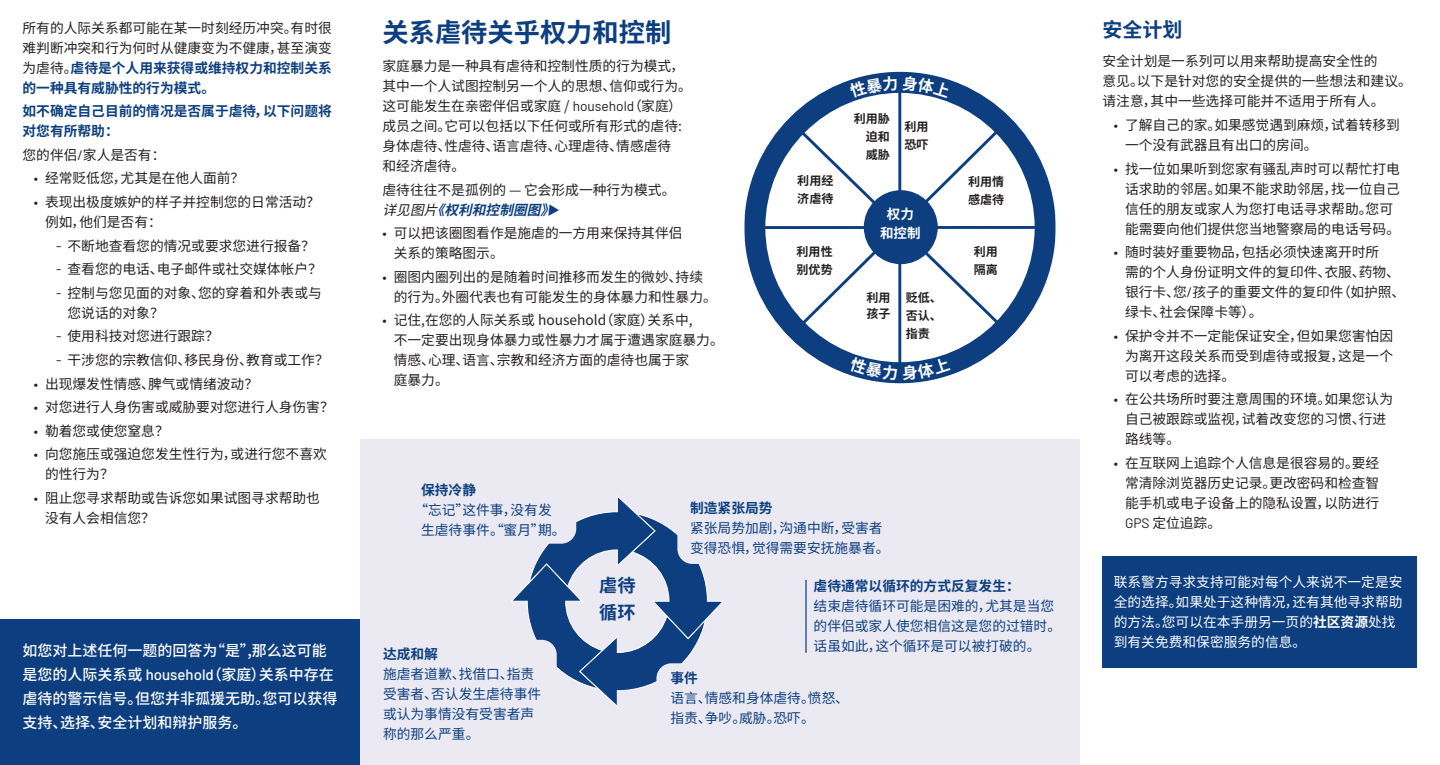
<style>
.page{position:relative;width:1440px;height:765px;background:#fff}
.page>*{position:absolute;margin:0;border:0;box-sizing:border-box;transform-origin:0 0}
.t1{font:700 26.25px "Noto Sans SC";color:#0d3f80}
.t2{font:700 20px "Noto Sans SC";color:#0d3f80}
.t3{font:700 18px/27.1px "Noto Sans SC";color:#0d3f80}
.Body{font:500 15px/23.8px "Noto Sans SC";color:#fff}
.Bullets1{font:13.75px/20px "Noto Sans SC";color:#231f20}
.Body-2{font:13.75px/20px "Noto Sans SC";color:#231f20}
.Body-3{font:13.75px/20px "Noto Sans SC";color:#0d3f80}
.Dash2{font:13.75px/20px "Noto Sans SC";color:#231f20}
.Body-4{font:13.75px/20px "Noto Sans SC";color:#fff}
.Body-5{font:700 13.75px/20px "Noto Sans SC";color:#0d3f80}
.t4{font:700 13.5px/19.5px "Noto Sans SC";color:#fff;text-align:center}
.t5{font:700 12px/18px "Noto Sans SC";color:#231f20}
.s1{font-weight:700;color:#0d3f80}
.s2{font-family:"Barlow"}
.s3{font-style:italic}
.s4{font-weight:700;font-style:italic;color:#0d3f80}
.s5{color:#0d3f80}
.s6{font-weight:700}
</style>
<div class="page">
<div style="left:360px;top:439px;width:720px;height:326px;background:#ebe9f2"></div>
<div style="left:0;top:619px;width:360px;height:146px;background:#0d3f80"></div>
<svg style="left:744px;top:72px;width:312px;height:311px"></svg>
<hr style="left:761px;top:226px;width:275px;height:3px;background:#0d3f80">
<svg style="left:795px;top:126px;width:209px;height:203px"></svg>
<hr style="left:898px;top:91px;width:3px;height:273px;background:#0d3f80">
<div style="left:865px;top:192px;width:71px;height:71px;background:#0d3f80;border-radius:50%"></div>
<div style="left:864px;top:190px;width:74px;height:74px;border:3px solid #0d3f80;border-radius:50%"></div>
<svg style="left:511px;top:496px;width:296px;height:211px"></svg>
<hr style="left:805px;top:580px;width:2px;height:73px;background:#0d3f80">
<div style="left:1102px;top:556px;width:316px;height:111px;background:#0d3f80"></div>
<svg style="left:849px;top:75px;width:102px;height:23px;background:#2f5a91"></svg>
<svg style="left:849px;top:356px;width:101px;height:24px"></svg>
<p class="Body-2" style="left:22px;top:18px;width:311px;text-align:justify">所有的人际关系都可能在某一时刻经历冲突。有时很难判断冲突和行为何时从健康变为不健康，甚至演变为虐待。<span class="s1">虐待是个人用来获得或维持权力和控制关系的一种具有威胁性的行为模式。</span></p>
<p class="Body-5" style="left:22px;top:101px;width:311px">如不确定自己目前的情况是否属于虐待，以下问题将对您有所帮助：</p>
<p class="Body-2" style="left:22px;top:145px;width:144px">您的伴侣<span class="s2">/</span>家人是否有：</p>
<p class="Bullets1" style="left:34px;top:169px;width:212px"><span class="s2">•</span> 经常贬低您，尤其是在他人面前？</p>
<p class="Bullets1" style="left:45px;top:192px;width:276px;text-indent:-11px"><span class="s2">•</span> 表现出极度嫉妒的样子并控制您的日常活动？例如，他们是否有：</p>
<p class="Dash2" style="left:56px;top:236px;width:260px"><span class="s2">-</span> 不断地查看您的情况或要求您进行报备？</p>
<p class="Dash2" style="left:56px;top:259px;width:267px"><span class="s2">-</span> 查看您的电话、电子邮件或社交媒体帐户？</p>
<p class="Dash2" style="left:68px;top:283px;width:256px;text-indent:-11px"><span class="s2">-</span> 控制与您见面的对象、您的穿着和外表或与您说话的对象？</p>
<p class="Dash2" style="left:56px;top:327px;width:164px"><span class="s2">-</span> 使用科技对您进行跟踪？</p>
<p class="Dash2" style="left:56px;top:350px;width:274px"><span class="s2">-</span> 干涉您的宗教信仰、移民身份、教育或工作？</p>
<p class="Bullets1" style="left:34px;top:374px;width:226px"><span class="s2">•</span> 出现爆发性情感、脾气或情绪波动？</p>
<p class="Bullets1" style="left:34px;top:397px;width:301px"><span class="s2">•</span> 对您进行人身伤害或威胁要对您进行人身伤害？</p>
<p class="Bullets1" style="left:34px;top:421px;width:136px"><span class="s2">•</span> 勒着您或使您窒息？</p>
<p class="Bullets1" style="left:45px;top:445px;width:283px;text-indent:-11px"><span class="s2">•</span> 向您施压或强迫您发生性行为，或进行您不喜欢的性行为？</p>
<p class="Bullets1" style="left:45px;top:488px;width:276px;text-indent:-11px"><span class="s2">•</span> 阻止您寻求帮助或告诉您如果试图寻求帮助也没有人会相信您？</p>
<p class="Body" style="left:22px;top:639px;width:316px">如您对上述任何一题的回答为“是”,那么这可能是您的人际关系或 <span class="s2">household</span>（家庭）关系中存在虐待的警示信号。但您并非孤援无助。您可以获得支持、选择、安全计划和辩护服务。</p>
<p class="t1" style="left:382px;top:18px;width:290px">关系虐待关乎权力和控制</p>
<p class="Body-2" style="left:382px;top:56px;width:311px">家庭暴力是一种具有虐待和控制性质的行为模式，其中一个人试图控制另一个人的思想、信仰或行为。这可能发生在亲密伴侣或家庭 / <span class="s2">household</span>（家庭）成员之间。它可以包括以下任何或所有形式的虐待:身体虐待、性虐待、语言虐待、心理虐待、情感虐待<br>和经济虐待。</p>
<p class="Body-2" style="left:382px;top:180px;width:294px">虐待往往不是孤例的 — 它会形成一种行为模式。<span class="s3">详见图片</span><span class="s4">《权利和控制圈图》</span><span class="s5">◆</span></p>
<p class="Bullets1" style="left:394px;top:223px;width:290px;text-indent:-11px"><span class="s2">•</span> 可以把该圈图看作是施虐的一方用来保持其伴侣关系的策略图示。</p>
<p class="Bullets1" style="left:394px;top:267px;width:325px;text-indent:-11px"><span class="s2">•</span> 圈图内圈列出的是随着时间推移而发生的微妙、持续的行为。外圈代表也有可能发生的身体暴力和性暴力。</p>
<p class="Bullets1" style="left:394px;top:311px;width:332px;text-indent:-11px"><span class="s2">•</span> 记住,在您的人际关系或 household（家庭）关系中,<br>不一定要出现身体暴力或性暴力才属于遭遇家庭暴力。情感、心理、语言、宗教和经济方面的虐待也属于家<br>庭暴力。</p>
<p class="t5" style="left:797px;top:172px;width:38px">利用经济虐待</p>
<p class="t5" style="left:797px;top:243px;width:38px">利用性别优势</p>
<p class="t5" style="left:866px;top:110px;width:26px;text-align:justify;text-indent:-12px">利用胁迫和威胁</p>
<p class="t5" style="left:904px;top:118px;width:26px">利用恐吓</p>
<p class="t4" style="left:880px;top:204px;width:42px">权力和控制</p>
<p class="t5" style="left:866px;top:289px;width:26px;line-height:16.5px">利用孩子</p>
<p class="t5" style="left:906px;top:289px;width:38px;text-align:justify">贬低、否认、指责</p>
<p class="t5" style="left:968px;top:173px;width:38px">利用情感虐待</p>
<p class="t5" style="left:974px;top:243px;width:26px">利用隔离</p>
<p class="Body-5" style="left:421px;top:480px;width:56px">保持冷静</p>
<p class="Body-3" style="left:421px;top:500px;width:146px;text-indent:-7px">“忘记”这件事，没有发生虐待事件。“蜜月”期。</p>
<p class="Body-5" style="left:690px;top:498px;width:84px">制造紧张局势</p>
<p class="Body-3" style="left:690px;top:518px;width:201px">紧张局势加剧，沟通中断，受害者变得恐惧，觉得需要安抚施暴者。</p>
<p class="Body-5" style="left:383px;top:644px;width:56px">达成和解</p>
<p class="Body-3" style="left:383px;top:664px;width:160px">施虐者道歉、找借口、指责受害者、否认发生虐待事件或认为事情没有受害者声称的那么严重。</p>
<p class="t3" style="left:599px;top:572px;width:38px">虐待循环</p>
<p class="Body-5" style="left:814px;top:577px;width:208px">虐待通常以循环的方式反复发生：</p>
<p class="Body-3" style="left:814px;top:597px;width:249px">结束虐待循环可能是困难的，尤其是当您的伴侣或家人使您相信这是您的过错时。话虽如此，这个循环是可以被打破的。</p>
<p class="Body-5" style="left:670px;top:668px;width:29px">事件</p>
<p class="Body-3" style="left:670px;top:688px;width:180px">语言、情感和身体虐待。愤怒、指责、争吵。威胁。恐吓。</p>
<p class="t2" style="left:1102px;top:19px;width:81px">安全计划</p>
<p class="Body-2" style="left:1102px;top:52px;width:311px">安全计划是一系列可以用来帮助提高安全性的<br>意见。以下是针对您的安全提供的一些想法和建议。请注意，其中一些选择可能并不适用于所有人。</p>
<p class="Bullets1" style="left:1125px;top:115px;width:276px;text-indent:-11px"><span class="s2">•</span> 了解自己的家。如果感觉遇到麻烦，试着转移到一个没有武器且有出口的房间。</p>
<p class="Bullets1" style="left:1125px;top:159px;width:277px;text-indent:-11px"><span class="s2">•</span> 找一位如果听到您家有骚乱声时可以帮忙打电话求助的邻居。如果不能求助邻居，找一位自己信任的朋友或家人为您打电话寻求帮助。您可能需要向他们提供您当地警察局的电话号码。</p>
<p class="Bullets1" style="left:1125px;top:242px;width:282px;text-indent:-11px"><span class="s2">•</span> 随时装好重要物品，包括必须快速离开时所<br>需的个人身份证明文件的复印件、衣服、药物、银行卡、您<span class="s2">/</span>孩子的重要文件的复印件（如护照、绿卡、社会保障卡等）。</p>
<p class="Bullets1" style="left:1125px;top:326px;width:270px;text-align:justify;text-indent:-11px"><span class="s2">•</span> 保护令并不一定能保证安全，但如果您害怕因为离开这段关系而受到虐待或报复，这是一个可以考虑的选择。</p>
<p class="Bullets1" style="left:1125px;top:390px;width:270px;text-indent:-11px"><span class="s2">•</span> 在公共场所时要注意周围的环境。如果您认为自己被跟踪或监视，试着改变您的习惯、行进路线等。</p>
<p class="Bullets1" style="left:1125px;top:453px;width:256px;text-align:justify;text-indent:-11px"><span class="s2">•</span> 在互联网上追踪个人信息是很容易的。要经常清除浏览器历史记录。更改密码和检查智能手机或电子设备上的隐私设置，以防进行<span class="s2">GPS</span> 定位追踪。</p>
<p class="Body-4" style="left:1114px;top:573px;width:290px">联系警方寻求支持可能对每个人来说不一定是安全的选择。如果处于这种情况，还有其他寻求帮助的方法。您可以在本手册另一页的<span class="s6">社区资源</span>处找到有关免费和保密服务的信息。</p>
</div>
